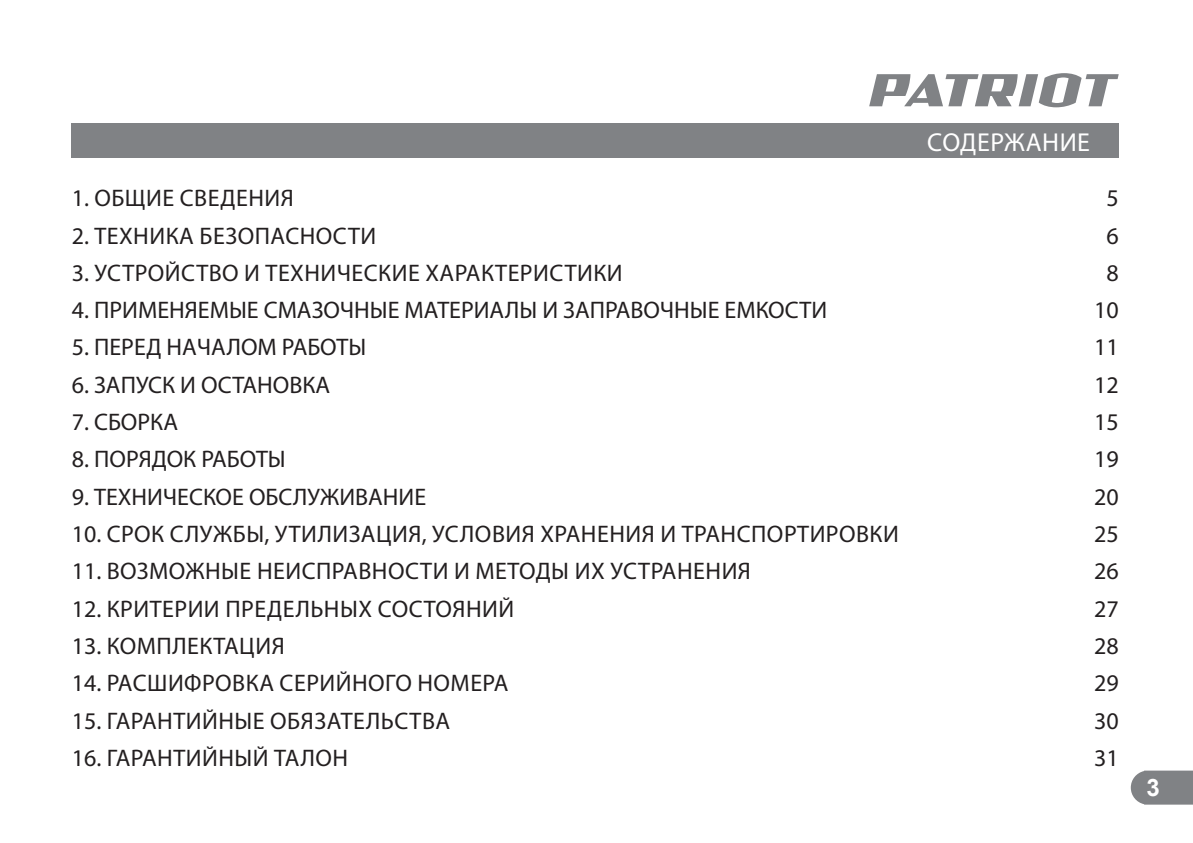
<style>
.page{position:relative;width:1193px;height:843px;background:#fff}
.page>*{position:absolute;margin:0;border:0;box-sizing:border-box;transform-origin:0 0}
.t1{font:26px "Myriad Pro";letter-spacing:.02em;color:#fff}
.t2{font:24px "Myriad Pro";letter-spacing:.02em;color:#231f20}
.t3{font:24px "Myriad Pro";color:#231f20}
.t4{font:700 24px "Arial";color:#fff}
</style>
<div class="page">
<svg style="left:1130px;top:770px;width:62px;height:34px;background:#8a8c8f"></svg>
<svg style="left:869px;top:73px;width:249px;height:34px"></svg>
<div style="left:72px;top:124px;width:1046px;height:34px;background:#808285"></div>
<p class="t1" style="left:927px;top:130px;width:164px">СОДЕРЖАНИЕ</p>
<p class="t2" style="left:72px;top:187px;width:223px">1. ОБЩИЕ СВЕДЕНИЯ</p>
<p class="t2" style="left:1106px;top:187px;width:14px">5</p>
<p class="t2" style="left:72px;top:224px;width:306px">2. ТЕХНИКА БЕЗОПАСНОСТИ</p>
<p class="t2" style="left:1106px;top:224px;width:14px">6</p>
<p class="t2" style="left:72px;top:261px;width:552px">3. УСТРОЙСТВО И ТЕХНИЧЕСКИЕ ХАРАКТЕРИСТИКИ</p>
<p class="t2" style="left:1106px;top:261px;width:14px">8</p>
<p class="t3" style="left:72px;top:299px;width:757px">4. ПРИМЕНЯЕМЫЕ СМАЗОЧНЫЕ МАТЕРИАЛЫ И ЗАПРАВОЧНЫЕ ЕМКОСТИ</p>
<p class="t2" style="left:1094px;top:299px;width:26px">10</p>
<p class="t3" style="left:72px;top:336px;width:296px">5. ПЕРЕД НАЧАЛОМ РАБОТЫ</p>
<p class="t2" style="left:1094px;top:336px;width:26px">11</p>
<p class="t3" style="left:72px;top:373px;width:260px">6. ЗАПУСК И ОСТАНОВКА</p>
<p class="t2" style="left:1094px;top:373px;width:26px">12</p>
<p class="t2" style="left:72px;top:410px;width:108px">7. СБОРКА</p>
<p class="t2" style="left:1094px;top:410px;width:26px">15</p>
<p class="t3" style="left:72px;top:448px;width:216px">8. ПОРЯДОК РАБОТЫ</p>
<p class="t2" style="left:1094px;top:448px;width:26px">19</p>
<p class="t3" style="left:72px;top:485px;width:356px">9. ТЕХНИЧЕСКОЕ ОБСЛУЖИВАНИЕ</p>
<p class="t2" style="left:1094px;top:485px;width:26px">20</p>
<p class="t2" style="left:72px;top:522px;width:828px">10. СРОК СЛУЖБЫ, УТИЛИЗАЦИЯ, УСЛОВИЯ ХРАНЕНИЯ И ТРАНСПОРТИРОВКИ</p>
<p class="t2" style="left:1094px;top:522px;width:26px">25</p>
<p class="t2" style="left:72px;top:560px;width:680px">11. ВОЗМОЖНЫЕ НЕИСПРАВНОСТИ И МЕТОДЫ ИХ УСТРАНЕНИЯ</p>
<p class="t2" style="left:1094px;top:560px;width:26px">26</p>
<p class="t2" style="left:72px;top:597px;width:444px">12. КРИТЕРИИ ПРЕДЕЛЬНЫХ СОСТОЯНИЙ</p>
<p class="t2" style="left:1094px;top:597px;width:26px">27</p>
<p class="t2" style="left:72px;top:634px;width:214px">13. КОМПЛЕКТАЦИЯ</p>
<p class="t2" style="left:1094px;top:634px;width:26px">28</p>
<p class="t2" style="left:72px;top:671px;width:438px">14. РАСШИФРОВКА СЕРИЙНОГО НОМЕРА</p>
<p class="t2" style="left:1094px;top:671px;width:26px">29</p>
<p class="t2" style="left:72px;top:709px;width:380px">15. ГАРАНТИЙНЫЕ ОБЯЗАТЕЛЬСТВА</p>
<p class="t2" style="left:1094px;top:709px;width:26px">30</p>
<p class="t2" style="left:72px;top:746px;width:278px">16. ГАРАНТИЙНЫЙ ТАЛОН</p>
<p class="t2" style="left:1094px;top:746px;width:26px">31</p>
<p class="t4" style="left:1146px;top:774px;width:15px">3</p>
</div>
